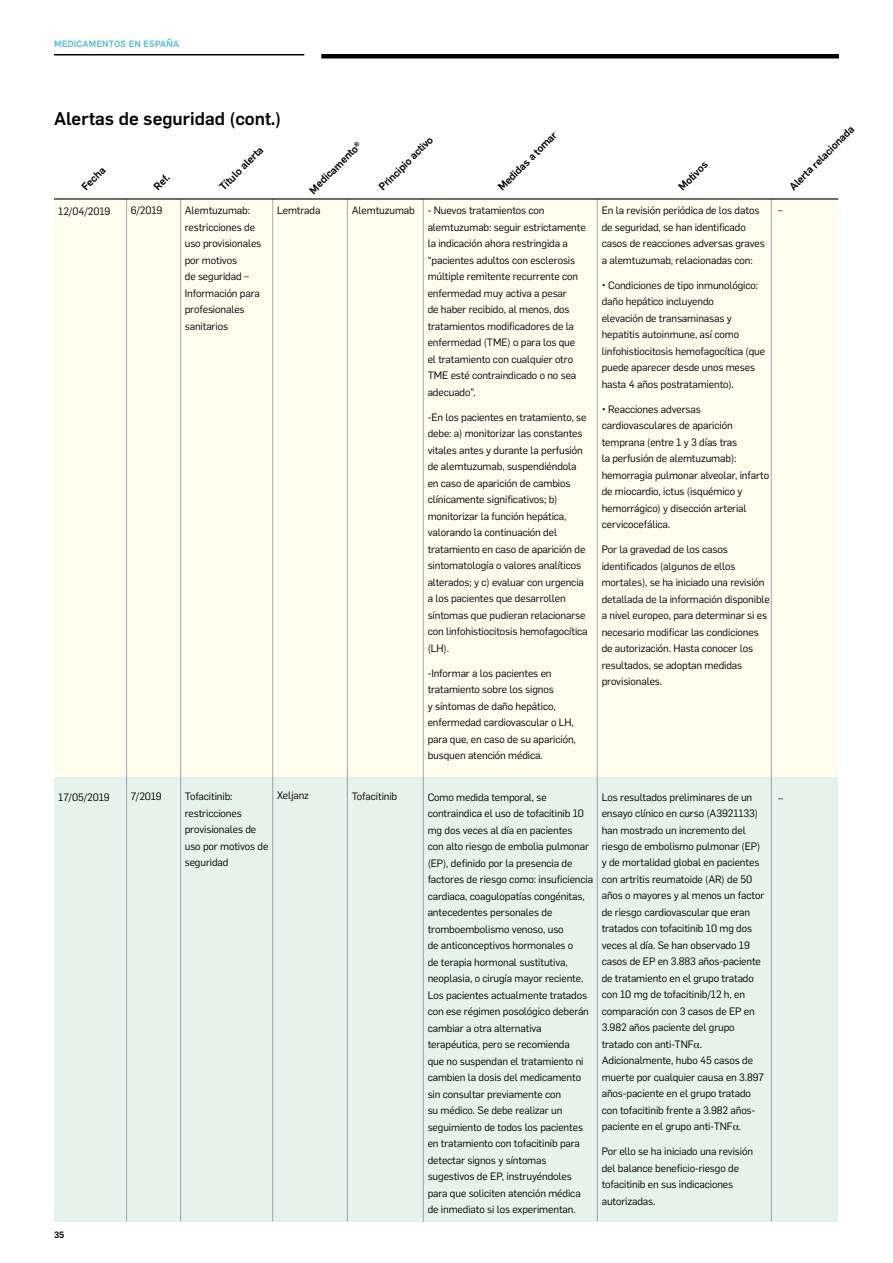
<style>
.page{position:relative;width:893px;height:1263px;background:#fff}
.page>*{position:absolute;margin:0;border:0;box-sizing:border-box;transform-origin:0 0}
.t1{font:500 18px "Flama";color:#000}
.t2{font:10.5px/16.5px "Flama";letter-spacing:-.01em;color:#000}
.t3{font:500 10.5px "Flama";color:#000}
.t4{font:500 9px "Flama";letter-spacing:.02em;color:#55bdcc}
.t5{font:500 9px "Flama";color:#000}
.s1{font-family:"Times"}
</style>
<div class="page">
<div style="left:54px;top:199px;width:783px;height:1022px;background:#fffdee"></div>
<hr style="left:126px;top:199px;width:1px;height:1023px;background:#a7a8a9">
<hr style="left:272px;top:199px;width:1px;height:1022px;background:#a7a8a9">
<hr style="left:347px;top:199px;width:1px;height:1022px;background:#a7a8a9">
<hr style="left:423px;top:199px;width:1px;height:1023px;background:#a7a8a9">
<hr style="left:597px;top:199px;width:1px;height:1022px;background:#a7a8a9">
<hr style="left:771px;top:199px;width:1px;height:1022px;background:#a7a8a9">
<hr style="left:180px;top:199px;width:1px;height:1023px;background:#a7a8a9">
<hr style="left:54px;top:198px;width:784px;height:2px;background:#000">
<div style="left:54px;top:777px;width:783px;height:444px;background:#e6f3ed"></div>
<div style="left:321px;top:54px;width:518px;height:5px;background:#000"></div>
<hr style="left:54px;top:54px;width:250px;height:2px;background:#000">
<p class="t4" style="left:54px;top:37px;width:127px">MEDICAMENTOS EN ESPAÑA</p>
<h1 class="t1" style="left:54px;top:106px;width:229px">Alertas de seguridad (cont.)</h1>
<p class="t3" style="left:78px;top:183px;width:30px;rotate:-45deg">Fecha</p>
<p class="t3" style="left:150px;top:183px;width:19px;rotate:-45deg">Ref.</p>
<p class="t3" style="left:216px;top:183px;width:58px;rotate:-45deg">Título alerta</p>
<p class="t3" style="left:375px;top:183px;width:73px;rotate:-45deg">Principio activo</p>
<p class="t3" style="left:495px;top:183px;width:80px;rotate:-45deg">Medidas a tomar</p>
<p class="t3" style="left:306px;top:186px;width:70px;rotate:-45deg">Medicamento®</p>
<p class="t3" style="left:675px;top:183px;width:38px;rotate:-45deg">Motivos</p>
<p class="t3" style="left:786px;top:183px;width:88px;rotate:-45deg">Alerta relacionada</p>
<p class="t2" style="left:58px;top:202px;width:54px">12/04/2019</p>
<p class="t2" style="left:131px;top:202px;width:33px">6/2019</p>
<p class="t2" style="left:185px;top:202px;width:78px">Alemtuzumab: restricciones de uso provisionales por motivos<br>de seguridad –<br>Información para profesionales sanitarios</p>
<p class="t2" style="left:277px;top:201px;width:45px">Lemtrada</p>
<p class="t2" style="left:58px;top:788px;width:53px">17/05/2019</p>
<p class="t2" style="left:131px;top:787px;width:33px">7/2019</p>
<p class="t2" style="left:185px;top:788px;width:85px">Tofacitinib: restricciones provisionales de uso por motivos de seguridad</p>
<p class="t2" style="left:277px;top:786px;width:34px">Xeljanz</p>
<p class="t2" style="left:352px;top:201px;width:65px">Alemtuzumab</p>
<p class="t2" style="left:352px;top:787px;width:47px">Tofacitinib</p>
<p class="t2" style="left:428px;top:202px;width:160px">- Nuevos tratamientos con alemtuzumab: seguir estrictamente la indicación ahora restringida a “pacientes adultos con esclerosis múltiple remitente recurrente con enfermedad muy activa a pesar<br>de haber recibido, al menos, dos tratamientos modificadores de la enfermedad (TME) o para los que el tratamiento con cualquier otro<br>TME esté contraindicado o no sea adecuado”.</p>
<p class="t2" style="left:428px;top:408px;width:161px">-En los pacientes en tratamiento, se debe: a) monitorizar las constantes vitales antes y durante la perfusión de alemtuzumab, suspendiéndola en caso de aparición de cambios clínicamente significativos; b) monitorizar la función hepática, valorando la continuación del tratamiento en caso de aparición de sintomatología o valores analíticos alterados; y c) evaluar con urgencia a los pacientes que desarrollen síntomas que pudieran relacionarse con linfohistiocitosis hemofagocítica (LH).</p>
<p class="t2" style="left:428px;top:664px;width:150px">-Informar a los pacientes en tratamiento sobre los signos<br>y síntomas de daño hepático, enfermedad cardiovascular o LH, para que, en caso de su aparición, busquen atención médica.</p>
<p class="t2" style="left:428px;top:788px;width:167px">Como medida temporal, se contraindica el uso de tofacitinib 10 mg dos veces al día en pacientes<br>con alto riesgo de embolia pulmonar (EP), definido por la presencia de factores de riesgo como: insuficiencia cardiaca, coagulopatías congénitas, antecedentes personales de tromboembolismo venoso, uso<br>de anticonceptivos hormonales o<br>de terapia hormonal sustitutiva, neoplasia, o cirugía mayor reciente.<br>Los pacientes actualmente tratados con ese régimen posológico deberán cambiar a otra alternativa terapéutica, pero se recomienda<br>que no suspendan el tratamiento ni cambien la dosis del medicamento sin consultar previamente con<br>su médico. Se debe realizar un seguimiento de todos los pacientes en tratamiento con tofacitinib para detectar signos y síntomas sugestivos de EP, instruyéndoles para que soliciten atención médica de inmediato si los experimentan.</p>
<p class="t2" style="left:602px;top:202px;width:165px">En la revisión periódica de los datos de seguridad, se han identificado casos de reacciones adversas graves a alemtuzumab, relacionadas con:</p>
<p class="t2" style="left:602px;top:276px;width:165px">• Condiciones de tipo inmunológico: daño hepático incluyendo<br>elevación de transaminasas y hepatitis autoinmune, así como linfohistiocitosis hemofagocítica (que puede aparecer desde unos meses hasta 4 años postratamiento).</p>
<p class="t2" style="left:602px;top:400px;width:169px">• Reacciones adversas cardiovasculares de aparición temprana (entre 1 y 3 días tras<br>la perfusión de alemtuzumab): hemorragia pulmonar alveolar, infarto de miocardio, ictus (isquémico y hemorrágico) y disección arterial cervicocefálica.</p>
<p class="t2" style="left:602px;top:541px;width:170px">Por la gravedad de los casos identificados (algunos de ellos mortales), se ha iniciado una revisión detallada de la información disponible a nivel europeo, para determinar si es necesario modificar las condiciones de autorización. Hasta conocer los resultados, se adoptan medidas provisionales.</p>
<p class="t2" style="left:778px;top:201px;width:6px">–</p>
<p class="t2" style="left:602px;top:788px;width:164px">Los resultados preliminares de un ensayo clínico en curso (A3921133) han mostrado un incremento del riesgo de embolismo pulmonar (EP) y de mortalidad global en pacientes con artritis reumatoide (AR) de 50 años o mayores y al menos un factor de riesgo cardiovascular que eran tratados con tofacitinib 10 mg dos veces al día. Se han observado 19 casos de EP en 3.883 años-paciente de tratamiento en el grupo tratado con 10 mg de tofacitinib/12 h, en comparación con 3 casos de EP en<br>3.982 años paciente del grupo tratado con anti-TNF<span class="s1">α</span>.<br>Adicionalmente, hubo 45 casos de muerte por cualquier causa en 3.897 años-paciente en el grupo tratado con tofacitinib frente a 3.982 años&shy;paciente en el grupo anti-TNF<span class="s1">α</span>.</p>
<p class="t2" style="left:602px;top:1143px;width:153px">Por ello se ha iniciado una revisión del balance beneficio-riesgo de tofacitinib en sus indicaciones autorizadas.</p>
<p class="t2" style="left:778px;top:789px;width:6px">–</p>
<p class="t5" style="left:54px;top:1229px;width:12px">35</p>
</div>
